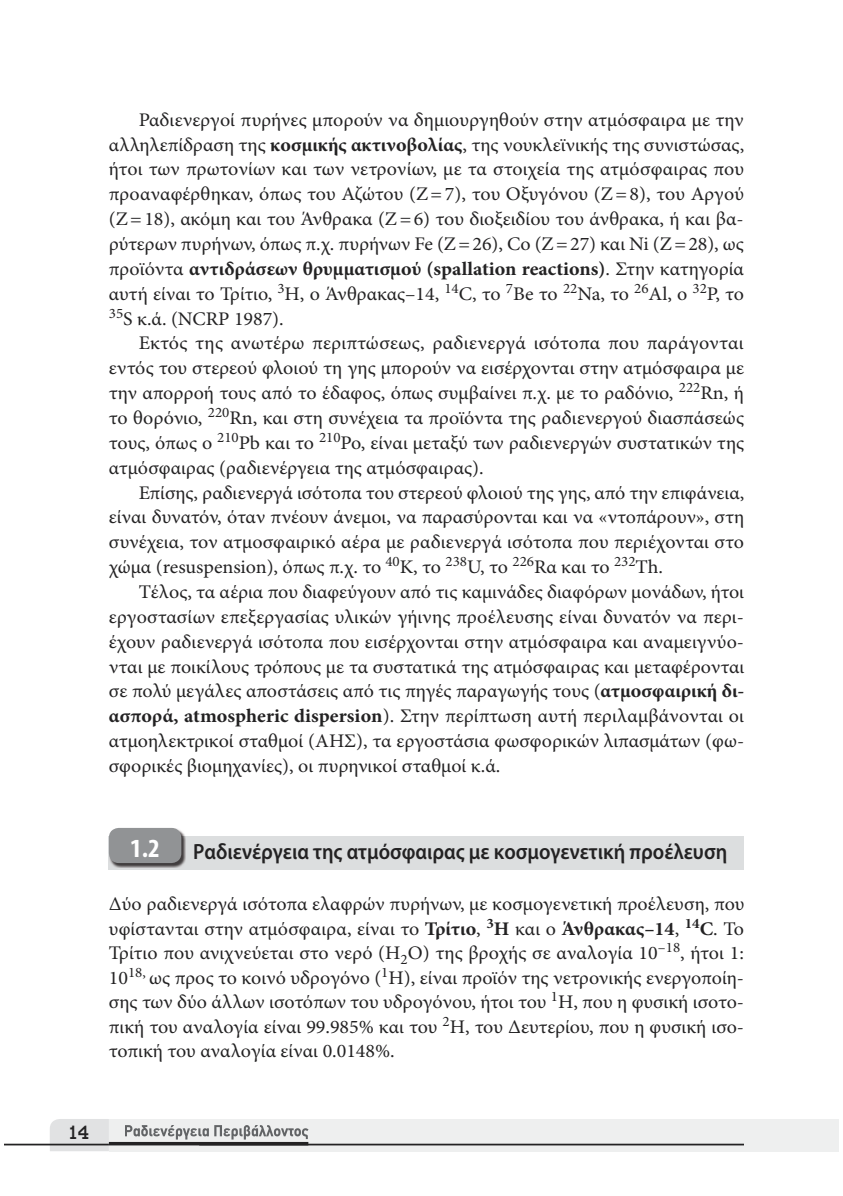
<style>
.page{position:relative;width:843px;height:1196px;background:#fff}
.page>*{position:absolute;margin:0;border:0;box-sizing:border-box;transform-origin:0 0}
.t1{font:700 condensed 26.25px "Myriad Pro";color:#fff;scale:1.04 1}
.t2{font:600 22.05px "Myriad Pro";color:#232223;scale:.92 1}
.t3{font:21px "CF Urania";color:#232223;scale:1.04 1}
.t4{font:19.25px/24.8px "Minion Pro";color:#232223;text-align:justify;scale:1.04 1}
.s1{font-weight:700}
</style>
<div class="page">
<div style="left:109px;top:836px;width:635px;height:33px;background:#dcdedf"></div>
<img style="left:109px;top:828px;width:77px;height:40px">
<div style="left:109px;top:828px;width:72px;height:35px;background:#919395;border-radius:10px"></div>
<div style="left:109px;top:1119px;width:729px;height:32px;background:#eeefef"></div>
<div style="left:50px;top:1119px;width:59px;height:32px;background:#e1e2e3"></div>
<svg style="left:125px;top:1125px;width:184px;height:14px"></svg>
<svg style="left:125px;top:1125px;width:35px;height:11px"></svg>
<hr style="left:5px;top:1143px;width:104px;height:2px;background:#232223">
<hr style="left:109px;top:1142px;width:199px;height:3px;background:#232223">
<hr style="left:199px;top:1143px;width:545px;height:2px;background:#232223">
<p class="t4" style="left:109px;top:109px;width:612px;text-indent:30px">Ραδιενεργοί πυρήνες μπορούν να δημιουργηθούν στην ατμόσφαιρα με την αλληλεπίδραση της <span class="s1">κοσμικής ακτινοβολίας</span>, της νουκλεϊνικής της συνιστώσας, ήτοι των πρωτονίων και των νετρονίων, με τα στοιχεία της ατμόσφαιρας που προαναφέρθηκαν, όπως του Αζώτου (Ζ = 7), του Οξυγόνου (Ζ = 8), του Αργού (Ζ = 18), ακόμη και του Άνθρακα (Ζ = 6) του διοξειδίου του άνθρακα, ή και βα&shy;ρύτερων πυρήνων, όπως π.χ. πυρήνων Fe (Z = 26), Co (Z = 27) και Ni (Z = 28), ως προϊόντα <span class="s1">αντιδράσεων θρυμματισμού (spallation reactions)</span>. Στην κατηγορία αυτή είναι το Τρίτιο, <sup>3</sup>Η, ο Άνθρακας–14, <sup>14</sup>C, το <sup>7</sup>Be το <sup>22</sup>Na, το <sup>26</sup>Αl, o <sup>32</sup>P, το <sup>35</sup>S κ.ά. (NCRP 1987).</p>
<p class="t4" style="left:109px;top:332px;width:612px;text-indent:30px">Εκτός της ανωτέρω περιπτώσεως, ραδιενεργά ισότοπα που παράγονται εντός του στερεού φλοιού τη γης μπορούν να εισέρχονται στην ατμόσφαιρα με την απορροή τους από το έδαφος, όπως συμβαίνει π.χ. με το ραδόνιο, <sup>222</sup>Rn, ή το θορόνιο, <sup>220</sup>Rn, και στη συνέχεια τα προϊόντα της ραδιενεργού διασπάσεώς τους, όπως ο <sup>210</sup>Pb και το <sup>210</sup>Po, είναι μεταξύ των ραδιενεργών συστατικών της ατμόσφαιρας (ραδιενέργεια της ατμόσφαιρας).</p>
<p class="t4" style="left:109px;top:481px;width:612px;text-indent:30px">Επίσης, ραδιενεργά ισότοπα του στερεού φλοιού της γης, από την επιφάνεια, είναι δυνατόν, όταν πνέουν άνεμοι, να παρασύρονται και να «ντοπάρουν», στη συνέχεια, τον ατμοσφαιρικό αέρα με ραδιενεργά ισότοπα που περιέχονται στο χώμα (resuspension), όπως π.χ. το <sup>40</sup>Κ, το <sup>238</sup>U, το <sup>226</sup>Rα και το <sup>232</sup>Τh.</p>
<p class="t4" style="left:109px;top:581px;width:613px;text-indent:30px">Tέλος, τα αέρια που διαφεύγουν από τις καμινάδες διαφόρων μονάδων, ήτοι εργοστασίων επεξεργασίας υλικών γήινης προέλευσης είναι δυνατόν να περι&shy;έχουν ραδιενεργά ισότοπα που εισέρχονται στην ατμόσφαιρα και αναμειγνύο&shy;νται με ποικίλους τρόπους με τα συστατικά της ατμόσφαιρας και μεταφέρονται σε πολύ μεγάλες αποστάσεις από τις πηγές παραγωγής τους (<span class="s1">ατμοσφαιρική δι&shy;ασπορά, atmospheric dispersion</span>). Στην περίπτωση αυτή περιλαμβάνονται οι ατμοηλεκτρικοί σταθμοί (ΑΗΣ), τα εργοστάσια φωσφορικών λιπασμάτων (φω&shy;σφορικές βιομηχανίες), οι πυρηνικοί σταθμοί κ.ά.</p>
<h1 class="t1" style="left:130px;top:832px;width:30px">1.2</h1>
<p class="t2" style="left:193px;top:838px;width:582px">Ραδιενέργεια της ατμόσφαιρας με κοσμογενετική προέλευση</p>
<p class="t4" style="left:109px;top:893px;width:613px">Δύο ραδιενεργά ισότοπα ελαφρών πυρήνων, με κοσμογενετική προέλευση, που υφίστανται στην ατμόσφαιρα, είναι το <span class="s1">Τρίτιο</span>, <sup>3</sup><span class="s1">H</span> και ο <span class="s1">Άνθρακας–14</span>, <sup>14</sup><span class="s1">C</span>. To Τρίτιο που ανιχνεύεται στο νερό (Η<sub>2</sub>Ο) της βροχής σε αναλογία 10<sup>–18</sup>, ήτοι 1:<br>10<sup>18,</sup> ως προς το κοινό υδρογόνο (<sup>1</sup>Η), είναι προϊόν της νετρονικής ενεργοποίη&shy;σης των δύο άλλων ισοτόπων του υδρογόνου, ήτοι του <sup>1</sup>Η, που η φυσική ισοτο&shy;πική του αναλογία είναι 99.985% και του <sup>2</sup>Η, του Δευτερίου, που η φυσική ισο&shy;τοπική του αναλογία είναι 0.0148%.</p>
<p class="t3" style="left:70px;top:1122px;width:20px">14</p>
</div>
